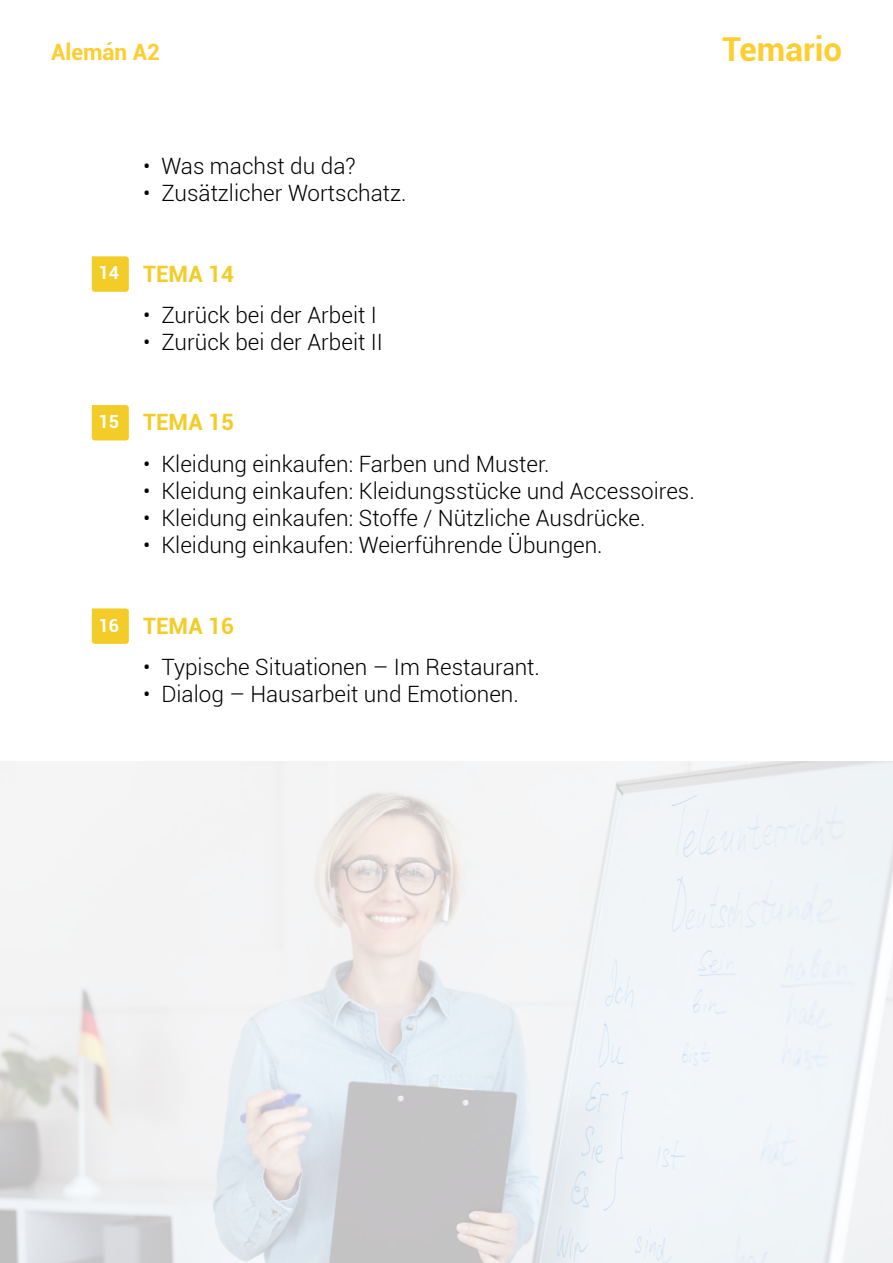
<style>
.page{position:relative;width:893px;height:1263px;background:#fff}
.page>*{position:absolute;margin:0;border:0;box-sizing:border-box;transform-origin:0 0}
.t1{font:700 33px "Roboto";color:#fecd2f}
.t2{font:300 22.5px "Roboto";color:#000}
.t3{font:700 22.5px "Roboto";color:#f4cc27}
.t4{font:700 22.5px "Roboto";color:#fecd2f}
.t5{font:700 18px "Roboto";color:#fff}
</style>
<div class="page">
<svg style="left:92px;top:256px;width:37px;height:36px"></svg>
<svg style="left:92px;top:405px;width:37px;height:35px"></svg>
<svg style="left:92px;top:608px;width:37px;height:36px"></svg>
<img style="left:0;top:761px;width:893px;height:502px">
<p class="t4" style="left:51px;top:36px;width:111px">Alemán A2</p>
<p class="t1" style="left:722px;top:26px;width:122px">Temario</p>
<p class="t2" style="left:143px;top:151px;width:214px">• Was machst du da?</p>
<p class="t2" style="left:143px;top:178px;width:265px">• Zusätzlicher Wortschatz.</p>
<p class="t5" style="left:99px;top:260px;width:22px">14</p>
<p class="t3" style="left:143px;top:258px;width:92px">TEMA 14</p>
<p class="t2" style="left:143px;top:299px;width:235px">• Zurück bei der Arbeit I</p>
<p class="t2" style="left:143px;top:326px;width:241px">• Zurück bei der Arbeit II</p>
<p class="t5" style="left:99px;top:409px;width:22px">15</p>
<p class="t5" style="left:99px;top:612px;width:22px">16</p>
<p class="t3" style="left:143px;top:406px;width:92px">TEMA 15</p>
<p class="t2" style="left:143px;top:448px;width:408px">• Kleidung einkaufen: Farben und Muster.</p>
<p class="t2" style="left:143px;top:475px;width:553px">• Kleidung einkaufen: Kleidungsstücke und Accessoires.</p>
<p class="t2" style="left:143px;top:502px;width:504px">• Kleidung einkaufen: Stoffe / Nützliche Ausdrücke.</p>
<p class="t2" style="left:143px;top:529px;width:461px">• Kleidung einkaufen: Weierführende Übungen.</p>
<p class="t3" style="left:143px;top:610px;width:92px">TEMA 16</p>
<p class="t2" style="left:143px;top:651px;width:398px">• Typische Situationen – Im Restaurant.</p>
<p class="t2" style="left:143px;top:678px;width:377px">• Dialog – Hausarbeit und Emotionen.</p>
</div>
